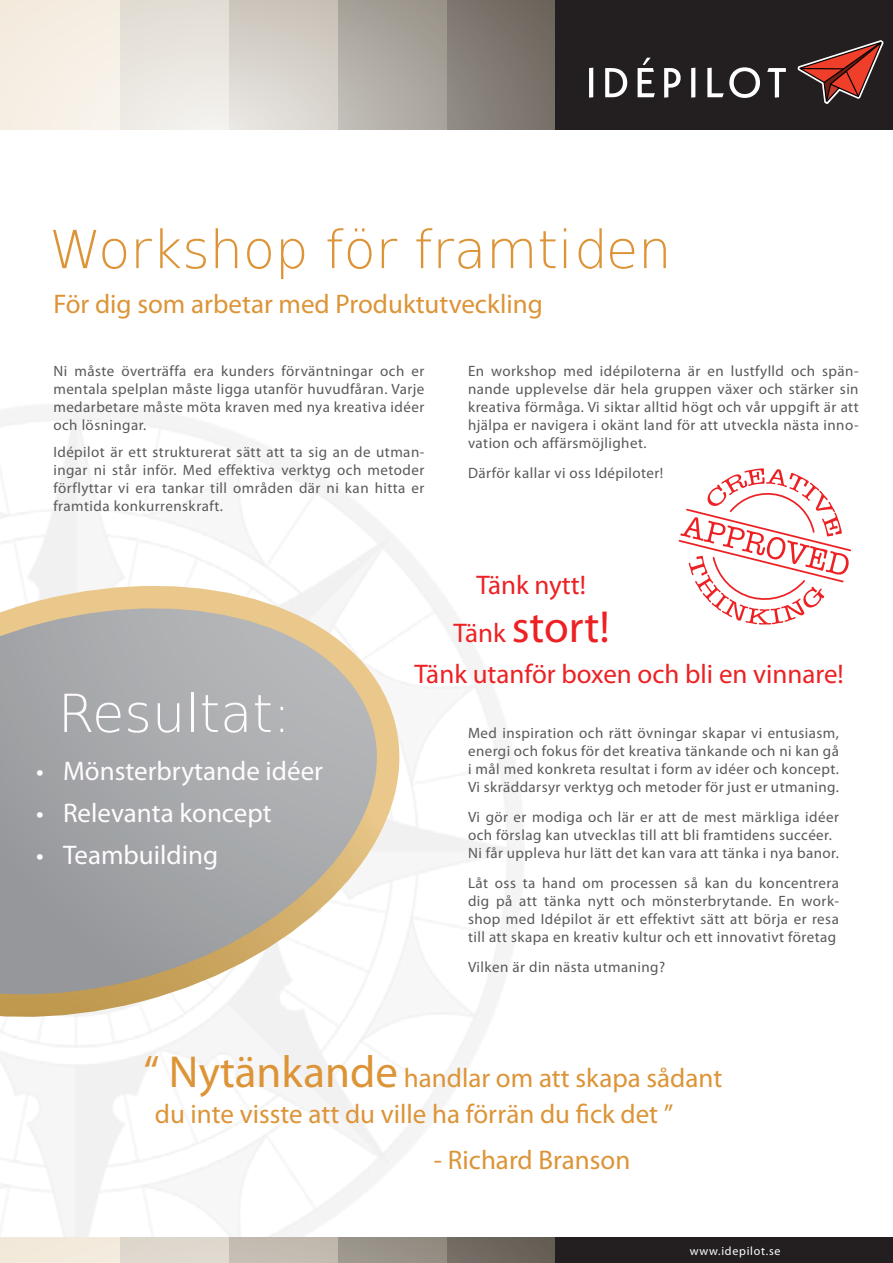
<style>
.page{position:relative;width:893px;height:1263px;background:#fff}
.page>*{position:absolute;margin:0;border:0;box-sizing:border-box;transform-origin:0 0}
.t1{font:200 52.5px "DejaVu Sans";color:#dc9437}
.t2{font:200 52.5px "DejaVu Sans";color:#fffcff}
.t3{font:45px "Myriad Pro";color:#ed2124}
.t4{font:27px/35.4px "Myriad Pro";color:#dc9437}
.t5{font:27px "Myriad Pro";color:#fffcff}
.t6{font:27px "Myriad Pro";color:#ed2124}
.t7{font:15px/18px "Myriad Pro";letter-spacing:.03em;color:#58595b;text-align:justify}
.t8{font:12px "Myriad Pro";letter-spacing:.06em;color:#fff}
.s1{font-size:27px}
.s2{font-size:45px}
</style>
<div class="page">
<img style="left:0;top:404px;width:534px;height:834px">
<svg style="left:0;top:570px;width:411px;height:463px"></svg>
<div style="left:555px;top:1238px;width:338px;height:25px;background:#231f20"></div>
<svg style="left:0;top:1238px;width:555px;height:25px"></svg>
<div style="left:555px;top:0;width:338px;height:129px;background:#231f20"></div>
<svg style="left:0;top:0;width:555px;height:129px"></svg>
<svg style="left:589px;top:68px;width:4px;height:30px"></svg>
<svg style="left:605px;top:68px;width:22px;height:29px"></svg>
<svg style="left:638px;top:58px;width:17px;height:39px"></svg>
<svg style="left:664px;top:68px;width:17px;height:30px"></svg>
<svg style="left:691px;top:68px;width:4px;height:30px"></svg>
<svg style="left:707px;top:67px;width:53px;height:31px"></svg>
<svg style="left:767px;top:68px;width:19px;height:30px"></svg>
<svg style="left:798px;top:40px;width:85px;height:64px"></svg>
<svg style="left:679px;top:468px;width:172px;height:156px"></svg>
<h1 class="t1" style="left:49px;top:210px;width:624px">Workshop för framtiden</h1>
<h3 class="t4" style="left:53px;top:286px;width:491px">För dig som arbetar med Produktutveckling</h3>
<p class="t7" style="left:53px;top:362px;width:372px">Ni måste överträffa era kunders förväntningar och er mentala spelplan måste ligga utanför huvudfåran. Varje medarbetare måste möta kraven med nya kreativa idéer och lösningar.</p>
<p class="t7" style="left:53px;top:443px;width:372px">Idépilot är ett strukturerat sätt att ta sig an de utman&shy;ingar ni står inför. Med effektiva verktyg och metoder förflyttar vi era tankar till områden där ni kan hitta er framtida konkurrenskraft.</p>
<p class="t7" style="left:468px;top:362px;width:392px">En workshop med idépiloterna är en lustfylld och spän&shy;nande upplevelse där hela gruppen växer och stärker sin kreativa förmåga. Vi siktar alltid högt och vår uppgift är att hjälpa er navigera i okänt land för att utveckla nästa inno&shy;vation och affärsmöjlighet.</p>
<p class="t7" style="left:468px;top:464px;width:197px">Därför kallar vi oss Idépiloter!</p>
<h1 class="t2" style="left:58px;top:674px;width:234px">Resultat:</h1>
<h3 class="t5" style="left:36px;top:754px;width:289px">• Mönsterbrytande idéer</h3>
<h3 class="t5" style="left:36px;top:796px;width:237px">• Relevanta koncept</h3>
<h3 class="t5" style="left:36px;top:838px;width:184px">• Teambuilding</h3>
<h3 class="t6" style="left:476px;top:569px;width:111px">Tänk nytt!</h3>
<h2 class="t3" style="left:454px;top:599px;width:158px"><span class="s1">Tänk</span> stort!</h2>
<h3 class="t6" style="left:415px;top:657px;width:431px">Tänk utanför boxen och bli en vinnare!</h3>
<p class="t7" style="left:468px;top:724px;width:372px">Med inspiration och rätt övningar skapar vi entusiasm, energi och fokus för det kreativa tänkande och ni kan gå i mål med konkreta resultat i form av idéer och koncept.<br>Vi skräddarsyr verktyg och metoder för just er utmaning.</p>
<p class="t7" style="left:468px;top:808px;width:372px;text-align:left">Vi gör er modiga och lär er att de mest märkliga idéer och förslag kan utvecklas till att bli framtidens succéer.<br>Ni får uppleva hur lätt det kan vara att tänka i nya banor.</p>
<p class="t7" style="left:468px;top:874px;width:372px">Låt oss ta hand om processen så kan du koncentrera dig på att tänka nytt och mönsterbrytande. En work&shy;shop med Idépilot är ett effektivt sätt att börja er resa till att skapa en kreativ kultur och ett innovativt företag</p>
<p class="t7" style="left:468px;top:958px;width:199px">Vilken är din nästa utmaning?</p>
<h3 class="t4" style="left:155px;top:1060px;width:569px;text-indent:-11px"><span class="s2">“ Nytänkande</span> handlar om att skapa sådant du inte visste att du ville ha förrän du fick det ”</h3>
<h3 class="t4" style="left:434px;top:1142px;width:198px">- Richard Branson</h3>
<p class="t8" style="left:690px;top:1244px;width:92px">www.idepilot.se</p>
</div>
